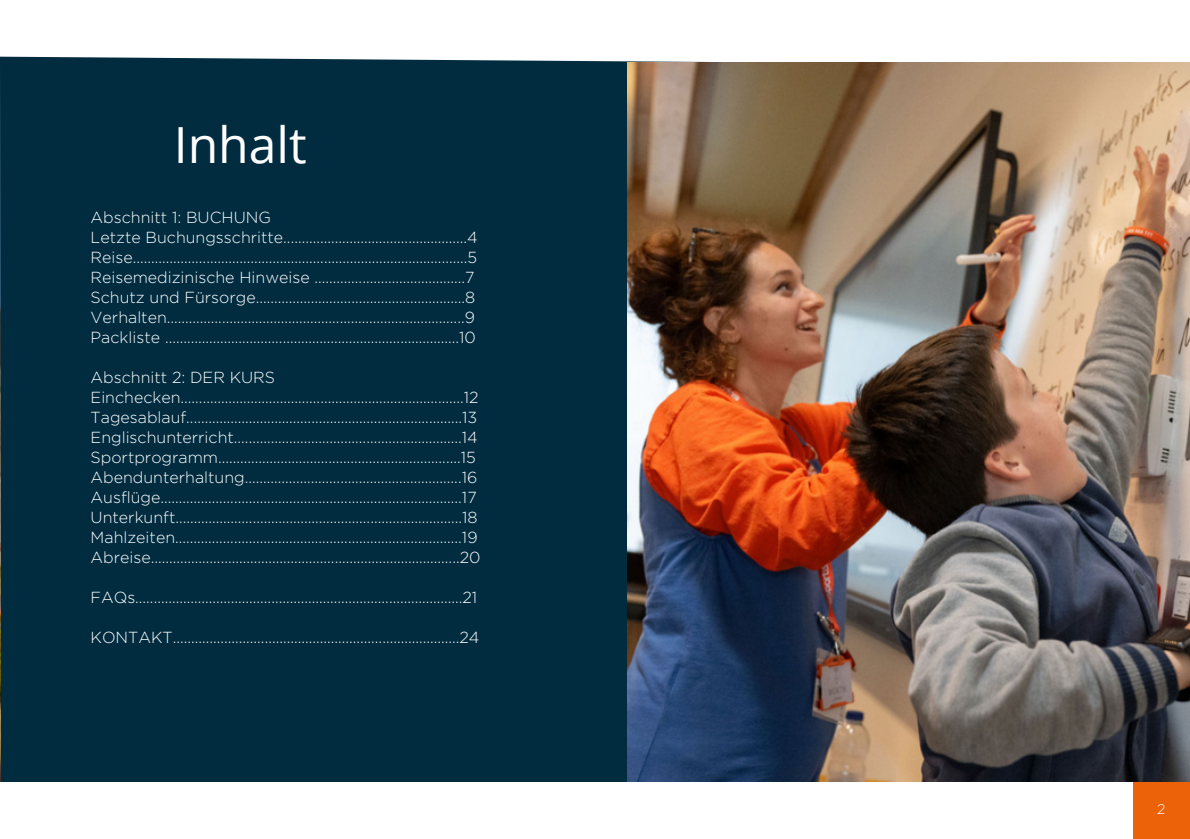
<style>
.page{position:relative;width:1190px;height:839px;background:#fff}
.page>*{position:absolute;margin:0;border:0;box-sizing:border-box;transform-origin:0 0}
.t1{font:49.8px "Open Sans";color:#fff}
.t2{font:300 16px/20px "Gotham";color:#fff}
.t3{font:300 14px "Gotham";color:#fff}
</style>
<div class="page">
<div style="left:0;top:57px;width:987px;height:725px;background:#012c40"></div>
<div style="left:1133px;top:782px;width:57px;height:56px;background:#eb6209"></div>
<img style="left:0;top:57px;width:1px;height:724px">
<img style="left:627px;top:63px;width:563px;height:718px">
<p class="t1" style="left:174px;top:109px;width:134px">Inhalt</p>
<p class="t2" style="left:91px;top:207px;width:182px">Abschnitt 1: BUCHUNG</p>
<p class="t2" style="left:91px;top:227px;width:389px">Letzte Buchungsschritte..................................................4</p>
<p class="t2" style="left:91px;top:247px;width:388px">Reise...........................................................................................5<br>Reisemedizinische Hinweise .........................................7<br>Schutz und Fürsorge.........................................................8<br>Verhalten.................................................................................9</p>
<p class="t2" style="left:91px;top:327px;width:387px">Packliste ................................................................................10</p>
<p class="t2" style="left:91px;top:367px;width:186px">Abschnitt 2: DER KURS</p>
<p class="t2" style="left:91px;top:387px;width:389px">Einchecken.............................................................................12<br>Tagesablauf...........................................................................13</p>
<p class="t2" style="left:91px;top:427px;width:389px">Englischunterricht..............................................................14<br>Sportprogramm..................................................................15<br>Abendunterhaltung...........................................................16<br>Ausflüge..................................................................................17<br>Unterkunft..............................................................................18</p>
<p class="t2" style="left:91px;top:527px;width:388px">Mahlzeiten..............................................................................19</p>
<p class="t2" style="left:91px;top:547px;width:391px">Abreise....................................................................................20</p>
<p class="t2" style="left:91px;top:587px;width:388px">FAQs.........................................................................................21</p>
<p class="t2" style="left:91px;top:627px;width:390px">KONTAKT..............................................................................24</p>
<p class="t3" style="left:1157px;top:801px;width:10px">2</p>
</div>
